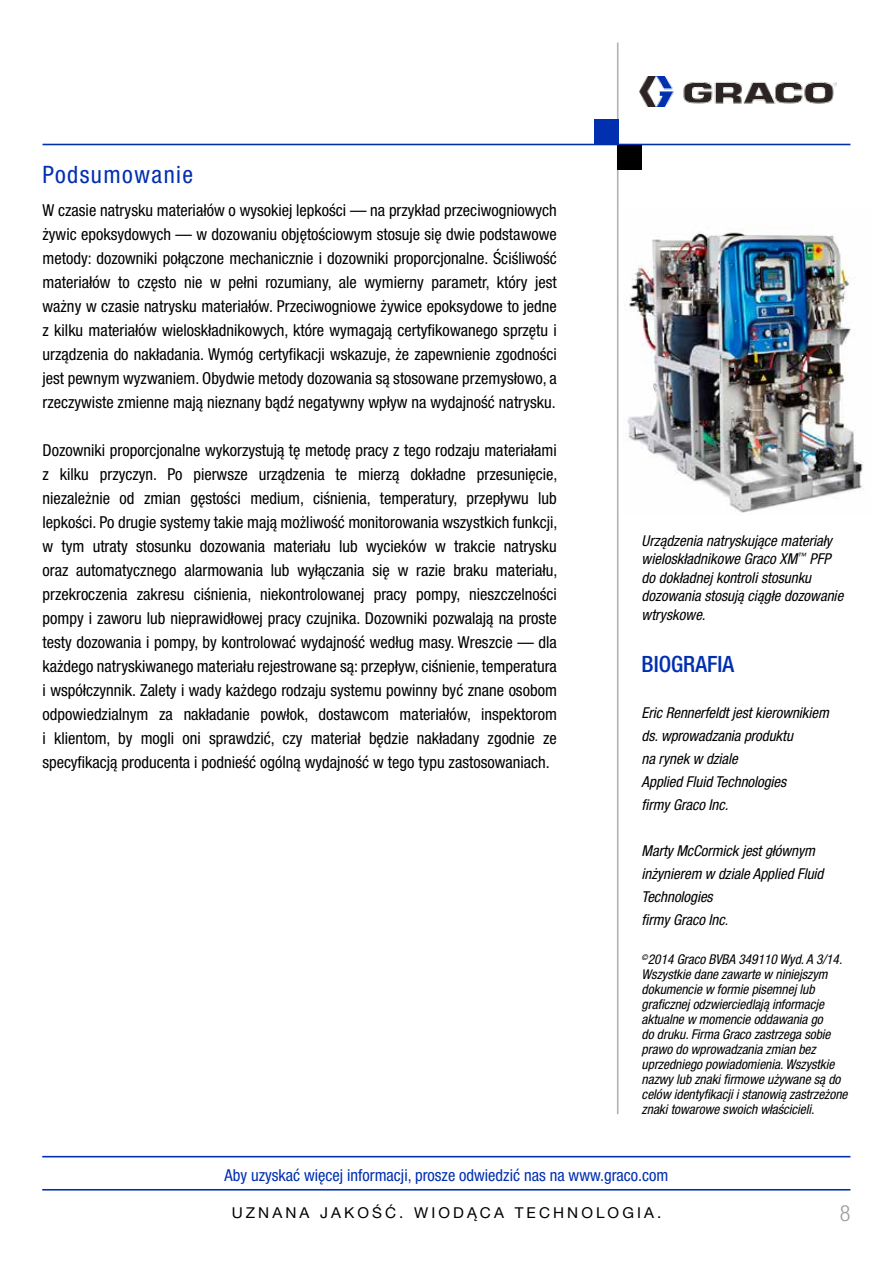
<style>
.page{position:relative;width:893px;height:1263px;background:#fff}
.page>*{position:absolute;margin:0;border:0;box-sizing:border-box;transform-origin:0 0}
.t1{font:condensed 24px "Helvetica Neue LTCE";letter-spacing:.06em;color:#002fb0}
.t2{font:500 condensed 22.5px "Helvetica Neue LTCE";color:#002fb0}
.t3{font:300 condensed 22.35px "Helvetica Neue LT Std";color:#9d9d9c}
.t4{font:condensed 16.5px/24px "Helvetica Neue LTCE";color:#000;text-align:justify}
.t5{font:condensed 16.5px "Helvetica Neue LTCE";color:#002fb0}
.t6{font:italic condensed 15px/23px "Helvetica Neue LTCE";letter-spacing:-.005em;color:#000}
.t7{font:15px "Helvetica Neue CELT";letter-spacing:.2em;color:#000}
.t8{font:italic condensed 13.5px/15px "Helvetica Neue LTCE";letter-spacing:-.005em;color:#000}
.s1{font-size:13.8px}
</style>
<div class="page">
<img style="left:639px;top:77px;width:197px;height:30px">
<hr style="left:617px;top:43px;width:1px;height:1071px;background:#b3b2b2">
<hr style="left:43px;top:144px;width:807px;height:1px;background:#002fb0">
<div style="left:617px;top:145px;width:25px;height:25px;background:#000"></div>
<div style="left:594px;top:119px;width:24px;height:25px;background:#002fb0"></div>
<hr style="left:42px;top:1189px;width:808px;height:1px;background:#002fb0">
<hr style="left:42px;top:1156px;width:808px;height:1px;background:#002fb0">
<img style="left:627px;top:232px;width:236px;height:281px">
<h1 class="t1" style="left:43px;top:161px;width:152px">Podsumowanie</h1>
<p class="t4" style="left:43px;top:198px;width:516px">W czasie natrysku materiałów o wysokiej lepkości — na przykład przeciwogniowych żywic epoksydowych — w dozowaniu objętościowym stosuje się dwie podstawowe metody: dozowniki połączone mechanicznie i dozowniki proporcjonalne. Ściśliwość materiałów to często nie w pełni rozumiany, ale wymierny parametr, który jest ważny w czasie natrysku materiałów. Przeciwogniowe żywice epoksydowe to jedne z kilku materiałów wieloskładnikowych, które wymagają certyfikowanego sprzętu i urządzenia do nakładania. Wymóg certyfikacji wskazuje, że zapewnienie zgodności jest pewnym wyzwaniem. Obydwie metody dozowania są stosowane przemysłowo, a rzeczywiste zmienne mają nieznany bądź negatywny wpływ na wydajność natrysku.</p>
<p class="t4" style="left:43px;top:438px;width:516px">Dozowniki proporcjonalne wykorzystują tę metodę pracy z tego rodzaju materiałami z kilku przyczyn. Po pierwsze urządzenia te mierzą dokładne przesunięcie, niezależnie od zmian gęstości medium, ciśnienia, temperatury, przepływu lub lepkości. Po drugie systemy takie mają możliwość monitorowania wszystkich funkcji, w tym utraty stosunku dozowania materiału lub wycieków w trakcie natrysku oraz automatycznego alarmowania lub wyłączania się w razie braku materiału, przekroczenia zakresu ciśnienia, niekontrolowanej pracy pompy, nieszczelności pompy i zaworu lub nieprawidłowej pracy czujnika. Dozowniki pozwalają na proste testy dozowania i pompy, by kontrolować wydajność według masy. Wreszcie — dla każdego natryskiwanego materiału rejestrowane są: przepływ, ciśnienie, temperatura i współczynnik. Zalety i wady każdego rodzaju systemu powinny być znane osobom odpowiedzialnym za nakładanie powłok, dostawcom materiałów, inspektorom i klientom, by mogli oni sprawdzić, czy materiał będzie nakładany zgodnie ze specyfikacją producenta i podnieść ogólną wydajność w tego typu zastosowaniach.</p>
<p class="t6" style="left:642px;top:532px;width:203px;line-height:18.5px">Urządzenia natryskujące materiały wieloskładnikowe Graco XM<sup>™</sup> PFP do dokładnej kontroli stosunku dozowania stosują ciągłe dozowanie wtryskowe.</p>
<h2 class="t2" style="left:642px;top:650px;width:94px">BIOGRAFIA</h2>
<p class="t6" style="left:642px;top:701px;width:189px">Eric Rennerfeldt jest kierownikiem ds. wprowadzania produktu<br>na rynek w dziale<br>Applied Fluid Technologies<br>firmy Graco Inc.</p>
<p class="t6" style="left:642px;top:839px;width:183px">Marty McCormick jest głównym inżynierem w dziale Applied Fluid<br>Technologies<br>firmy Graco Inc<span class="s1">.</span></p>
<p class="t8" style="left:642px;top:952px;width:207px"><sup>©</sup>2014 Graco BVBA 349110 Wyd. A 3/14.<br>Wszystkie dane zawarte w niniejszym dokumencie w formie pisemnej lub graficznej odzwierciedlają informacje aktualne w momencie oddawania go<br>do druku. Firma Graco zastrzega sobie prawo do wprowadzania zmian bez uprzedniego powiadomienia. Wszystkie nazwy lub znaki firmowe używane są do celów identyfikacji i stanowią zastrzeżone znaki towarowe swoich właścicieli.</p>
<p class="t5" style="left:224px;top:1165px;width:445px">Aby uzyskać więcej informacji, prosze odwiedzić nas na www.graco.com</p>
<p class="t7" style="left:232px;top:1204px;width:431px">UZNANA JAKOŚĆ. WIODĄCA TECHNOLOGIA.</p>
<h3 class="t3" style="left:840px;top:1200px;width:12px">8</h3>
</div>
